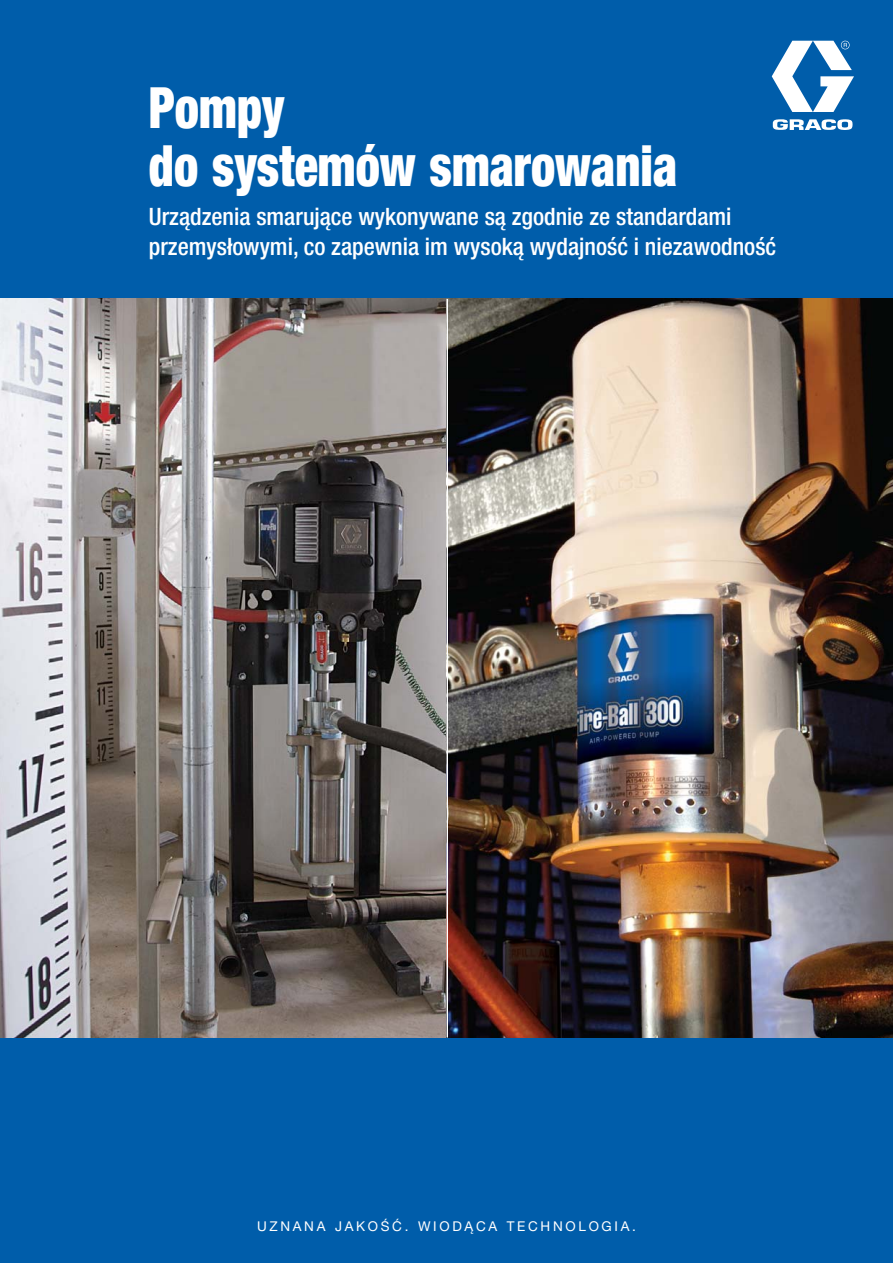
<style>
.page{position:relative;width:893px;height:1263px;background:#fff}
.page>*{position:absolute;margin:0;border:0;box-sizing:border-box;transform-origin:0 0}
.t1{font:900 condensed 57px/58.5px "Helvetica Neue LTCE";color:#fff;scale:.85 1}
.t2{font:500 condensed 24px/30px "Helvetica Neue LTCE";color:#fff}
.t3{font:13.5px "Helvetica Neue CELT";letter-spacing:.2em;color:#fff}
</style>
<div class="page">
<img style="left:0;top:299px;width:446px;height:738px">
<img style="left:448px;top:299px;width:445px;height:738px">
<div style="left:0;top:0;width:893px;height:298px;background:#005daa"></div>
<div style="left:0;top:1039px;width:893px;height:224px;background:#005daa"></div>
<svg style="left:772px;top:41px;width:82px;height:89px"></svg>
<h1 class="t1" style="left:149px;top:85px;width:623px">Pompy<br>do systemów smarowania</h1>
<p class="t2" style="left:149px;top:204px;width:629px">Urządzenia smarujące wykonywane są zgodnie ze standardami przemysłowymi, co zapewnia im wysoką wydajność i niezawodność</p>
<p class="t3" style="left:257px;top:1221px;width:380px">UZNANA JAKOŚĆ. WIODĄCA TECHNOLOGIA.</p>
</div>
